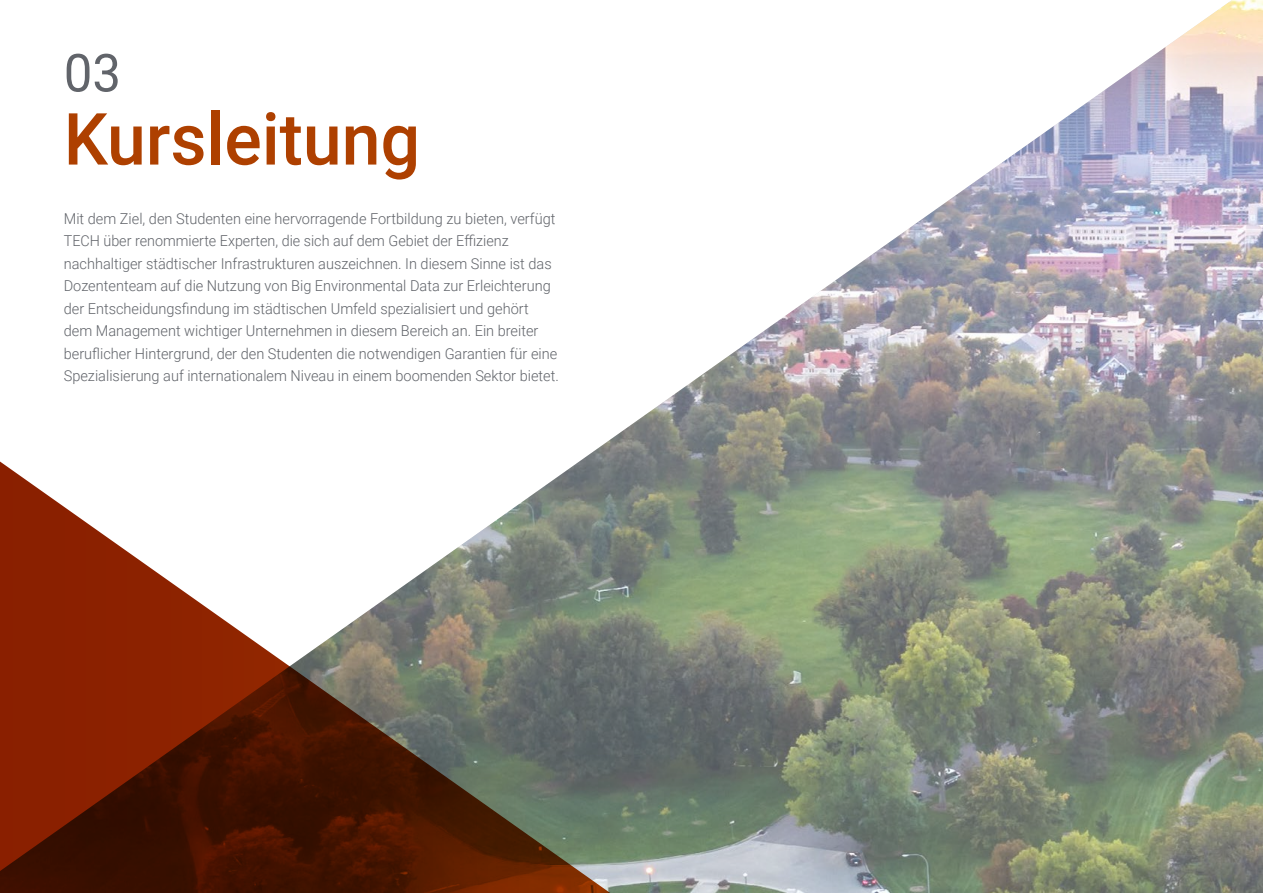
<style>
.page{position:relative;width:1263px;height:893px;background:#fff}
.page>*{position:absolute;margin:0;border:0;box-sizing:border-box;transform-origin:0 0}
.t1{font:500 72px "Roboto";color:#ae4000}
.t2{font:52.5px "Roboto";color:#61646a}
.t3{font:300 15px/22.5px "Roboto";color:#61646a}
</style>
<div class="page">
<img style="left:601px;top:0;width:662px;height:893px">
<svg style="left:0;top:446px;width:640px;height:447px"></svg>
<h2 class="t2" style="left:64px;top:36px;width:59px">03</h2>
<h1 class="t1" style="left:64px;top:89px;width:358px">Kursleitung</h1>
<p class="t3" style="left:64px;top:207px;width:497px">Mit dem Ziel, den Studenten eine hervorragende Fortbildung zu bieten, verfügt TECH über renommierte Experten, die sich auf dem Gebiet der Effizienz nachhaltiger städtischer Infrastrukturen auszeichnen. In diesem Sinne ist das Dozententeam auf die Nutzung von Big Environmental Data zur Erleichterung der Entscheidungsfindung im städtischen Umfeld spezialisiert und gehört dem Management wichtiger Unternehmen in diesem Bereich an. Ein breiter beruflicher Hintergrund, der den Studenten die notwendigen Garantien für eine Spezialisierung auf internationalem Niveau in einem boomenden Sektor bietet.</p>
</div>
